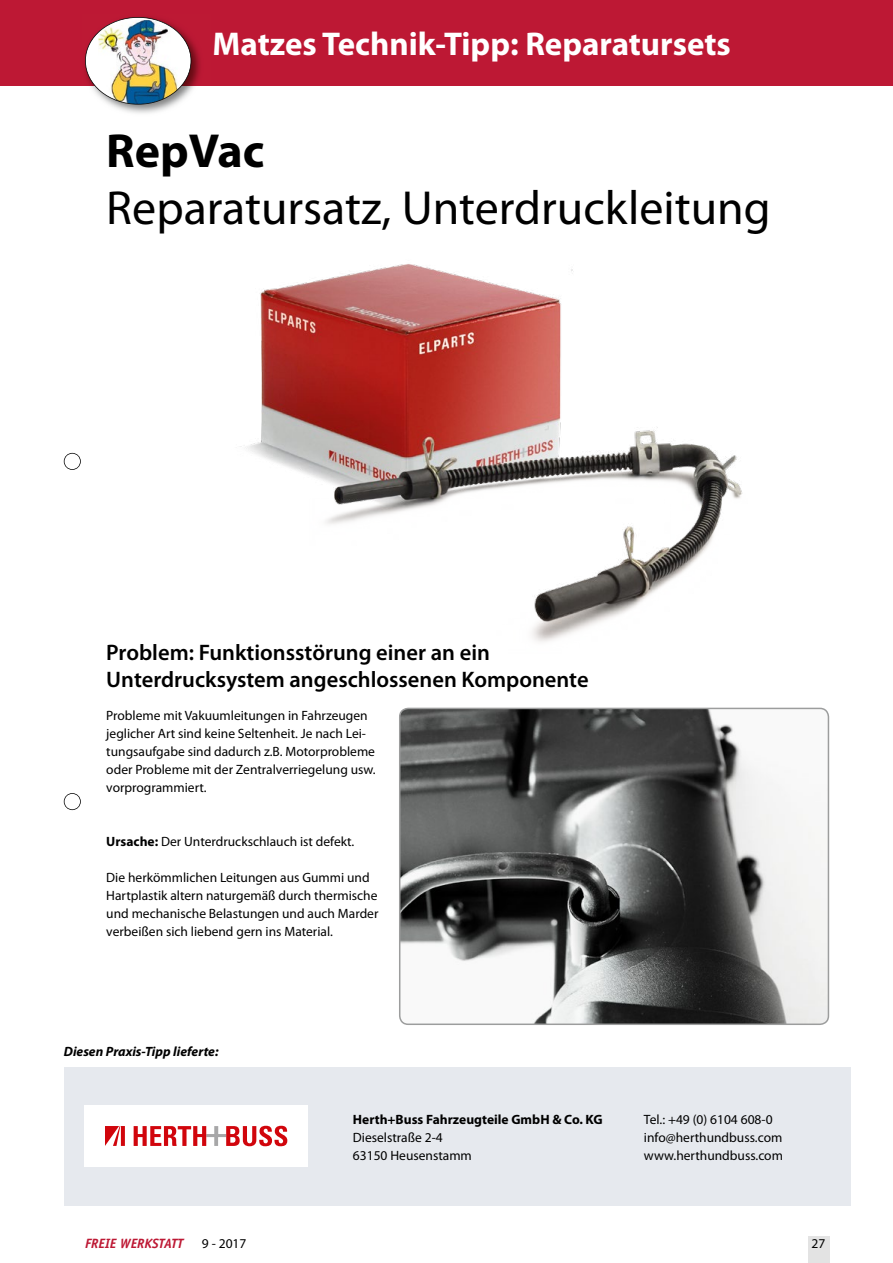
<style>
.page{position:relative;width:893px;height:1263px;background:#fff}
.page>*{position:absolute;margin:0;border:0;box-sizing:border-box;transform-origin:0 0}
.t1{font:48px "Myriad Pro";color:#000}
.t2{font:700 48px "Myriad Pro";color:#000}
.t3{font:700 33px "Myriad Pro";color:#fff}
.t4{font:600 22.5px/27px "Myriad Pro";color:#000}
.t5{font:13.5px/18px "Myriad Pro";color:#000}
.t6{font:700 13.5px "Myriad Pro";color:#000}
.t7{font:italic 700 13.5px "Myriad Pro";color:#000}
.t8{font:italic 700 13.5px "Officina Sans";color:#bd1834}
.s1{font-weight:700}
</style>
<div class="page">
<div style="left:808px;top:1236px;width:21px;height:27px;background:#e3e3e3"></div>
<div style="left:0;top:0;width:893px;height:85px;background:#bd1834"></div>
<img style="left:83px;top:40px;width:127px;height:73px">
<img style="left:85px;top:17px;width:106px;height:88px">
<svg style="left:64px;top:453px;width:17px;height:17px"></svg>
<svg style="left:64px;top:793px;width:17px;height:17px"></svg>
<div style="left:64px;top:1066px;width:786px;height:139px;background:#e6e9ee"></div>
<div style="left:84px;top:1105px;width:224px;height:62px;background:#fff"></div>
<svg style="left:134px;top:1126px;width:153px;height:20px"></svg>
<svg style="left:105px;top:1126px;width:20px;height:20px"></svg>
<img style="left:400px;top:708px;width:428px;height:316px">
<div style="left:399px;top:708px;width:430px;height:317px;border:2px solid #9c9d9d;border-radius:9px"></div>
<img style="left:240px;top:264px;width:503px;height:378px">
<h2 class="t3" style="left:213px;top:22px;width:520px">Matzes Technik-Tipp: Reparatursets</h2>
<h1 class="t2" style="left:106px;top:119px;width:160px">RepVac</h1>
<h1 class="t1" style="left:106px;top:179px;width:666px">Reparatursatz, Unterdruckleitung</h1>
<h3 class="t4" style="left:106px;top:638px;width:484px">Problem: Funktionsstörung einer an ein<br>Unterdrucksystem angeschlossenen Komponente</h3>
<p class="t5" style="left:106px;top:706px;width:271px">Probleme mit Vakuumleitungen in Fahrzeugen jeglicher Art sind keine Seltenheit. Je nach Lei&shy;tungsaufgabe sind dadurch z.B. Motorprobleme oder Probleme mit der Zentralverriegelung usw. vorprogrammiert.</p>
<p class="t5" style="left:106px;top:832px;width:250px"><span class="s1">Ursache:</span> Der Unterdruckschlauch ist defekt.</p>
<p class="t5" style="left:106px;top:868px;width:274px">Die herkömmlichen Leitungen aus Gummi und Hartplastik altern naturgemäß durch thermische und mechanische Belastungen und auch Marder verbeißen sich liebend gern ins Material.</p>
<p class="t7" style="left:64px;top:1043px;width:156px">Diesen Praxis-Tipp lieferte:</p>
<p class="t6" style="left:353px;top:1110px;width:251px">Herth+Buss Fahrzeugteile GmbH &amp; Co. KG</p>
<p class="t5" style="left:644px;top:1110px;width:130px">Tel.: +49 (0) 6104 608-0</p>
<p class="t5" style="left:353px;top:1128px;width:91px">Dieselstraße 2-4</p>
<p class="t5" style="left:644px;top:1128px;width:140px">info@herthundbuss.com</p>
<p class="t5" style="left:353px;top:1146px;width:120px">63150 Heusenstamm</p>
<p class="t5" style="left:644px;top:1146px;width:140px">www.herthundbuss.com</p>
<p class="t8" style="left:85px;top:1235px;width:100px">FREIE WERKSTATT</p>
<p class="t5" style="left:202px;top:1234px;width:46px">9 - 2017</p>
<p class="t5" style="left:812px;top:1234px;width:15px">27</p>
</div>
